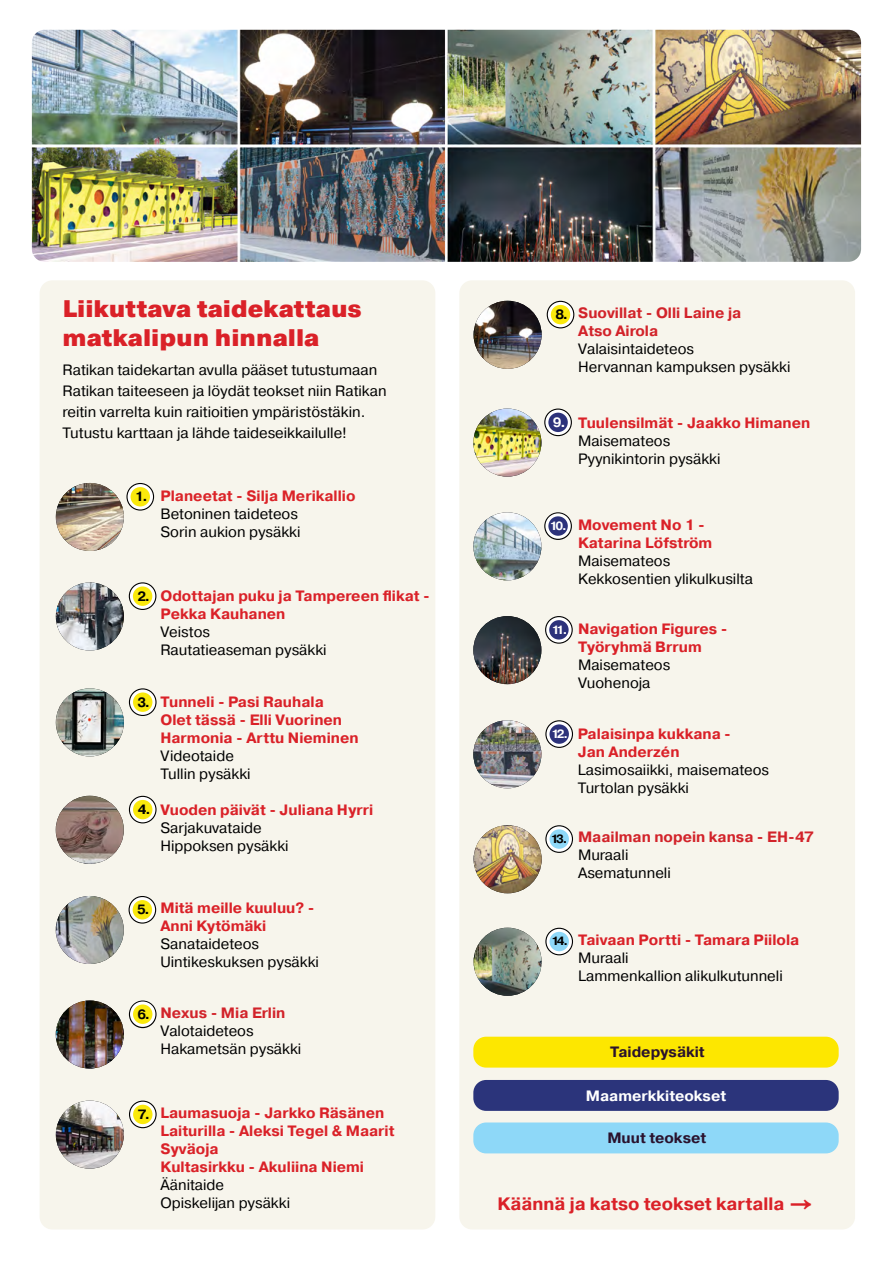
<style>
.page{position:relative;width:893px;height:1263px;background:#fff}
.page>*{position:absolute;margin:0;border:0;box-sizing:border-box;transform-origin:0 0}
.t1{font:700 30px "Pragmatica";color:#da2128}
.t2{font:900 24px/28.8px "Pragmatica";color:#da2128}
.t3{font:700 18px "Pragmatica";color:#da2128}
.t4{font:15px/18px "Pragmatica";color:#000}
.t5{font:700 15px/18px "Pragmatica";color:#da2128}
.t6{font:700 15px/18px "Pragmatica";color:#d2232a}
.t7{font:700 15px "Pragmatica";color:#db2328}
.t8{font:700 15px "Pragmatica";color:#2a122d}
.t9{font:700 15px "Pragmatica";color:#fff}
.t10{font:700 13.5px "Pragmatica";color:#000}
.t11{font:700 13.5px "Pragmatica";color:#fff}
.t12{font:700 12px "Pragmatica";color:#000}
.t13{font:700 12px "Pragmatica";color:#fff}
</style>
<div class="page">
<div style="left:40px;top:280px;width:395px;height:949px;background:#f7f5ec;border-radius:13px"></div>
<div style="left:459px;top:280px;width:396px;height:949px;background:#f7f5ec;border-radius:13px"></div>
<img style="left:474px;top:826px;width:68px;height:67px">
<img style="left:474px;top:928px;width:68px;height:68px;border-radius:34px">
<div style="left:473px;top:1037px;width:366px;height:30px;background:#fde700;border-radius:13px"></div>
<div style="left:473px;top:1080px;width:366px;height:31px;background:#2b347b;border-radius:13px"></div>
<div style="left:473px;top:1122px;width:366px;height:31px;background:#8ed8f8;border-radius:13px"></div>
<img style="left:56px;top:483px;width:68px;height:68px;border-radius:34px">
<img style="left:56px;top:582px;width:68px;height:68px;border-radius:34px">
<img style="left:56px;top:688px;width:68px;height:68px;border-radius:34px">
<img style="left:56px;top:796px;width:68px;height:68px;border-radius:34px">
<img style="left:56px;top:896px;width:68px;height:68px;border-radius:34px">
<img style="left:56px;top:1000px;width:68px;height:68px;border-radius:34px">
<img style="left:56px;top:1100px;width:68px;height:68px;border-radius:34px">
<img style="left:474px;top:301px;width:68px;height:68px;border-radius:34px">
<img style="left:473px;top:409px;width:68px;height:68px;border-radius:34px">
<img style="left:473px;top:512px;width:68px;height:68px;border-radius:34px">
<img style="left:473px;top:616px;width:68px;height:68px;border-radius:34px">
<img style="left:473px;top:720px;width:68px;height:68px;border-radius:34px">
<svg style="left:545px;top:928px;width:28px;height:27px"></svg>
<svg style="left:545px;top:825px;width:28px;height:28px"></svg>
<svg style="left:545px;top:720px;width:28px;height:28px"></svg>
<svg style="left:545px;top:616px;width:28px;height:28px"></svg>
<svg style="left:544px;top:512px;width:28px;height:28px"></svg>
<svg style="left:544px;top:408px;width:28px;height:28px"></svg>
<svg style="left:126px;top:483px;width:28px;height:28px"></svg>
<svg style="left:129px;top:582px;width:27px;height:28px"></svg>
<svg style="left:129px;top:688px;width:28px;height:28px"></svg>
<svg style="left:129px;top:796px;width:28px;height:27px"></svg>
<svg style="left:129px;top:896px;width:27px;height:27px"></svg>
<svg style="left:129px;top:1000px;width:28px;height:28px"></svg>
<svg style="left:129px;top:1100px;width:28px;height:28px"></svg>
<svg style="left:547px;top:301px;width:27px;height:27px"></svg>
<div style="left:548px;top:930px;width:22px;height:23px;background:#8ed8f8;border-radius:50%"></div>
<div style="left:546px;top:929px;width:26px;height:25px;border:3px solid #fff;border-radius:50%"></div>
<div style="left:548px;top:828px;width:22px;height:22px;background:#8ed8f8;border-radius:50%"></div>
<div style="left:546px;top:826px;width:26px;height:26px;border:3px solid #fff;border-radius:50%"></div>
<div style="left:548px;top:723px;width:22px;height:22px;background:#2c327b;border-radius:50%"></div>
<div style="left:546px;top:721px;width:26px;height:26px;border:3px solid #fff;border-radius:50%"></div>
<div style="left:548px;top:619px;width:22px;height:22px;background:#2c327b;border-radius:50%"></div>
<div style="left:546px;top:617px;width:26px;height:25px;border:3px solid #fff;border-radius:50%"></div>
<svg style="left:547px;top:515px;width:22px;height:22px"></svg>
<div style="left:545px;top:513px;width:26px;height:26px;border:3px solid #fff;border-radius:50%"></div>
<div style="left:547px;top:411px;width:22px;height:23px;background:#2c327b;border-radius:50%"></div>
<div style="left:545px;top:410px;width:26px;height:25px;border:3px solid #fff;border-radius:50%"></div>
<div style="left:129px;top:486px;width:22px;height:22px;background:#fae90c;border-radius:50%"></div>
<div style="left:128px;top:484px;width:25px;height:25px;border:3px solid #fff;border-radius:50%"></div>
<div style="left:131px;top:585px;width:23px;height:22px;background:#fae90c;border-radius:50%"></div>
<div style="left:130px;top:583px;width:25px;height:26px;border:3px solid #fff;border-radius:50%"></div>
<div style="left:132px;top:691px;width:22px;height:22px;background:#fae90c;border-radius:50%"></div>
<div style="left:130px;top:689px;width:25px;height:26px;border:3px solid #fff;border-radius:50%"></div>
<div style="left:132px;top:798px;width:22px;height:23px;background:#fae90c;border-radius:50%"></div>
<div style="left:130px;top:797px;width:25px;height:25px;border:3px solid #fff;border-radius:50%"></div>
<div style="left:131px;top:898px;width:23px;height:23px;background:#fae90c;border-radius:50%"></div>
<div style="left:130px;top:897px;width:25px;height:25px;border:3px solid #fff;border-radius:50%"></div>
<div style="left:132px;top:1003px;width:22px;height:22px;background:#fae90c;border-radius:50%"></div>
<div style="left:130px;top:1001px;width:25px;height:26px;border:3px solid #fff;border-radius:50%"></div>
<div style="left:132px;top:1103px;width:22px;height:22px;background:#fae90c;border-radius:50%"></div>
<div style="left:130px;top:1102px;width:25px;height:25px;border:3px solid #fff;border-radius:50%"></div>
<div style="left:549px;top:303px;width:23px;height:23px;background:#fae90c;border-radius:50%"></div>
<div style="left:548px;top:302px;width:25px;height:25px;border:3px solid #fff;border-radius:50%"></div>
<img style="left:32px;top:30px;width:829px;height:232px">
<h2 class="t2" style="left:63px;top:295px;width:301px">Liikuttava taidekattaus matkalipun hinnalla</h2>
<p class="t4" style="left:63px;top:360px;width:326px;line-height:21px">Ratikan taidekartan avulla pääset tutustumaan Ratikan taiteeseen ja löydät teokset niin Ratikan reitin varrelta kuin raitioitien ympäristöstäkin.<br>Tutustu karttaan ja lähde taideseikkailulle!</p>
<p class="t10" style="left:135px;top:488px;width:14px">1.</p>
<p class="t7" style="left:160px;top:486px;width:197px">Planeetat - Silja Merikallio</p>
<p class="t4" style="left:160px;top:505px;width:142px">Betoninen taideteos<br>Sorin aukion pysäkki</p>
<p class="t10" style="left:137px;top:587px;width:14px">2.</p>
<p class="t10" style="left:138px;top:693px;width:14px">3.</p>
<p class="t10" style="left:138px;top:800px;width:14px">4.</p>
<p class="t5" style="left:160px;top:587px;width:271px">Odottajan puku ja Tampereen flikat -<br>Pekka Kauhanen</p>
<p class="t4" style="left:160px;top:623px;width:168px">Veistos<br>Rautatieaseman pysäkki</p>
<p class="t5" style="left:160px;top:692px;width:200px">Tunneli - Pasi Rauhala<br>Olet tässä - Elli Vuorinen<br>Harmonia - Arttu Nieminen</p>
<p class="t4" style="left:160px;top:747px;width:92px">Videotaide<br>Tullin pysäkki</p>
<p class="t5" style="left:160px;top:801px;width:214px">Vuoden päivät - Juliana Hyrri</p>
<p class="t4" style="left:160px;top:819px;width:130px">Sarjakuvataide<br>Hippoksen pysäkki</p>
<p class="t10" style="left:137px;top:901px;width:14px">5.</p>
<p class="t10" style="left:138px;top:1005px;width:14px">6.</p>
<p class="t5" style="left:160px;top:899px;width:156px">Mitä meille kuuluu -?<br>Anni Kytömäki</p>
<p class="t4" style="left:160px;top:935px;width:160px">Sanataideteos<br>Uintikeskuksen pysäkki</p>
<p class="t6" style="left:160px;top:1003px;width:127px">Nexus - Mia Erlin</p>
<p class="t4" style="left:160px;top:1022px;width:142px">Valotaideteos<br>Hakametsän pysäkki</p>
<p class="t10" style="left:138px;top:1105px;width:13px">7.</p>
<p class="t5" style="left:160px;top:1104px;width:236px">Laumasuoja - Jarkko Räsänen<br>Laiturilla - Aleksi Tegel &amp; Maarit<br>Syväoja<br>Kultasirkku - Akuliina Niemi</p>
<p class="t4" style="left:160px;top:1176px;width:131px">Äänitaide<br>Opiskelijan pysäkki</p>
<p class="t10" style="left:555px;top:305px;width:14px">8.</p>
<p class="t6" style="left:578px;top:304px;width:165px">Suovillat - Olli Laine ja<br>Atso Airola</p>
<p class="t4" style="left:578px;top:340px;width:214px">Valaisintaideteos<br>Hervannan kampuksen pysäkki</p>
<p class="t11" style="left:553px;top:413px;width:14px">9.</p>
<p class="t5" style="left:578px;top:414px;width:234px">Tuulensilmät - Jaakko Himanen</p>
<p class="t4" style="left:578px;top:432px;width:144px">Maisemateos<br>Pyynikintorin pysäkki</p>
<p class="t13" style="left:550px;top:518px;width:18px">10.</p>
<p class="t13" style="left:552px;top:622px;width:17px">11.</p>
<p class="t13" style="left:551px;top:726px;width:18px">12.</p>
<p class="t5" style="left:578px;top:516px;width:136px">Movement No 1 -<br>Katarina Löfström</p>
<p class="t4" style="left:578px;top:553px;width:176px">Maisemateos<br>Kekkosentien ylikulkusilta</p>
<p class="t5" style="left:578px;top:620px;width:151px">Navigation Figures -<br>Työryhmä Brrum</p>
<p class="t4" style="left:578px;top:656px;width:94px">Maisemateos<br>Vuohenoja</p>
<p class="t5" style="left:578px;top:725px;width:155px">Palaisinpa kukkana -<br>Jan Anderzén</p>
<p class="t4" style="left:578px;top:761px;width:193px">Lasimosaiikki, maisemateos<br>Turtolan pysäkki</p>
<p class="t12" style="left:551px;top:831px;width:18px">13.</p>
<p class="t12" style="left:557px;top:831px;width:9px">4</p>
<p class="t6" style="left:578px;top:828px;width:237px">Maailman nopein kansa - EH-47</p>
<p class="t4" style="left:578px;top:846px;width:94px">Muraali<br>Asematunneli</p>
<p class="t12" style="left:551px;top:933px;width:18px">14.</p>
<p class="t12" style="left:551px;top:936px;width:18px">13.</p>
<p class="t5" style="left:578px;top:931px;width:223px">Taivaan Portti - Tamara Piilola</p>
<p class="t4" style="left:578px;top:950px;width:206px">Muraali<br>Lammenkallion alikulkutunneli</p>
<p class="t8" style="left:610px;top:1042px;width:96px">Taidepysäkit</p>
<p class="t9" style="left:586px;top:1086px;width:142px">Maamerkkiteokset</p>
<p class="t8" style="left:607px;top:1128px;width:100px">Muut teokset</p>
<p class="t3" style="left:497px;top:1192px;width:288px">Käännä ja katso teokset kartalla</p>
<h1 class="t1" style="left:791px;top:1185px;width:22px">→</h1>
</div>
